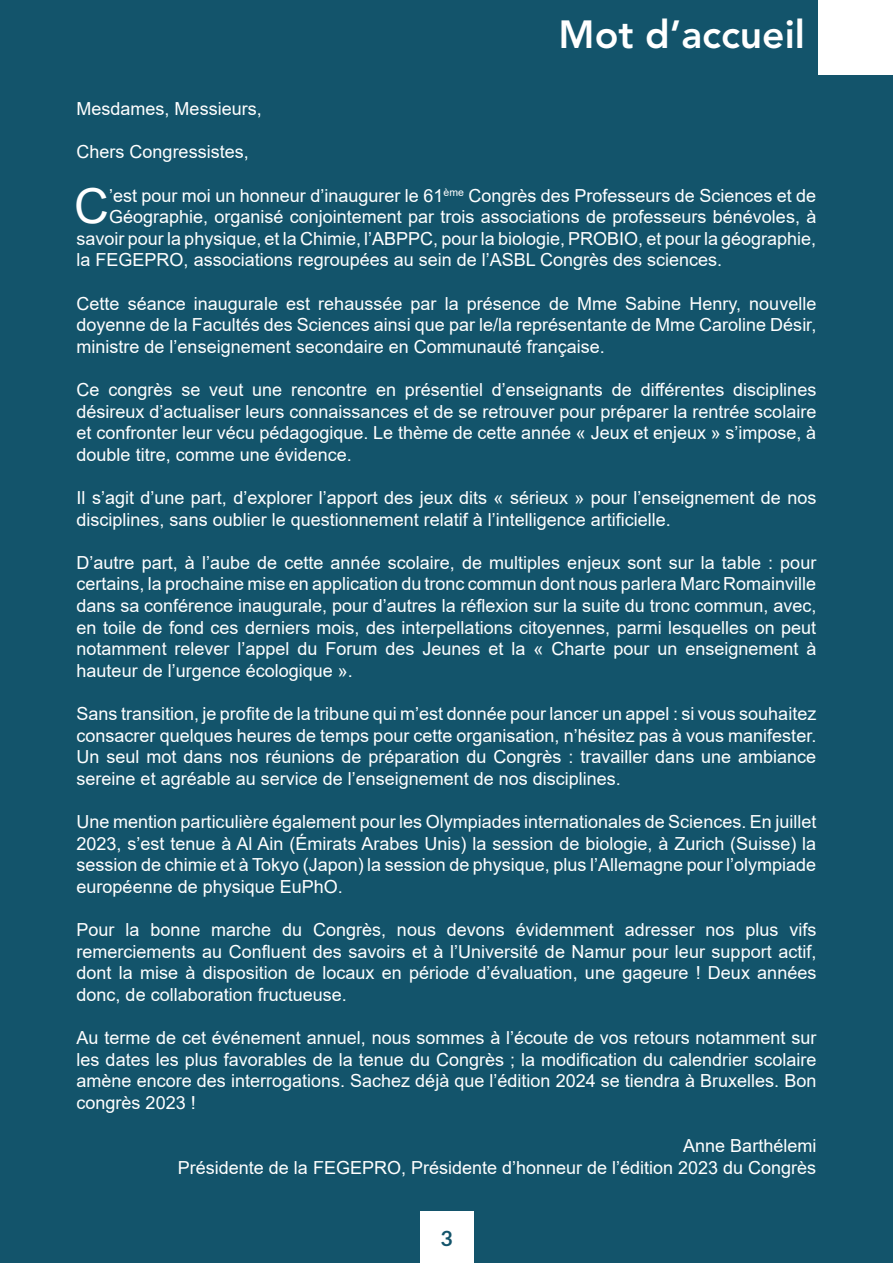
<style>
.page{position:relative;width:893px;height:1263px;background:#13546b}
.page>*{position:absolute;margin:0;border:0;box-sizing:border-box;transform-origin:0 0}
.t1{font:48.15px "Arial";color:#fff}
.t2{font:800 39px "Avenir LT Std";color:#fff}
.t3{font:700 21px "Lato";color:#13546b}
.t4{font:18px/21.6px "Arial";color:#fff;text-align:justify}
</style>
<div class="page">
<div style="left:420px;top:1211px;width:53px;height:52px;background:#fff"></div>
<div style="left:819px;top:0;width:74px;height:74px;background:#fff"></div>
<h2 class="t2" style="left:559px;top:11px;width:248px">Mot d’accueil</h2>
<p class="t4" style="left:77px;top:98px;width:187px">Mesdames, Messieurs,</p>
<p class="t4" style="left:77px;top:141px;width:174px">Chers Congressistes,</p>
<h1 class="t1" style="left:74px;top:173px;width:36px">C</h1>
<p class="t4" style="left:109px;top:184px;width:709px">’est pour moi un honneur d’inaugurer le 61<sup>ème</sup> Congrès des Professeurs de Sciences et de</p>
<p class="t4" style="left:109px;top:206px;width:709px">Géographie, organisé conjointement par trois associations de professeurs bénévoles, à</p>
<p class="t4" style="left:77px;top:227px;width:741px">savoir pour la physique, et la Chimie, l’ABPPC, pour la biologie, PROBIO, et pour la géographie,</p>
<p class="t4" style="left:77px;top:249px;width:647px">la FEGEPRO, associations regroupées au sein de l’ASBL Congrès des sciences.</p>
<p class="t4" style="left:77px;top:292px;width:741px">Cette séance inaugurale est rehaussée par la présence de Mme Sabine Henry, nouvelle doyenne de la Facultés des Sciences ainsi que par le/la représentante de Mme Caroline Désir, ministre de l’enseignement secondaire en Communauté française.</p>
<p class="t4" style="left:77px;top:379px;width:741px">Ce congrès se veut une rencontre en présentiel d’enseignants de différentes disciplines désireux d’actualiser leurs connaissances et de se retrouver pour préparer la rentrée scolaire et confronter leur vécu pédagogique. Le thème de cette année « Jeux et enjeux » s’impose, à double titre, comme une évidence.</p>
<p class="t4" style="left:77px;top:487px;width:741px">Il s’agit d’une part, d’explorer l’apport des jeux dits « sérieux » pour l’enseignement de nos disciplines, sans oublier le questionnement relatif à l’intelligence artificielle.</p>
<p class="t4" style="left:77px;top:551px;width:741px">D’autre part, à l’aube de cette année scolaire, de multiples enjeux sont sur la table : pour certains, la prochaine mise en application du tronc commun dont nous parlera Marc Romainville dans sa conférence inaugurale, pour d’autres la réflexion sur la suite du tronc commun, avec, en toile de fond ces derniers mois, des interpellations citoyennes, parmi lesquelles on peut notamment relever l’appel du Forum des Jeunes et la « Charte pour un enseignement à hauteur de l’urgence écologique ».</p>
<p class="t4" style="left:77px;top:703px;width:741px">Sans transition, je profite de la tribune qui m’est donnée pour lancer un appel : si vous souhaitez consacrer quelques heures de temps pour cette organisation, n’hésitez pas à vous manifester.<br>Un seul mot dans nos réunions de préparation du Congrès : travailler dans une ambiance sereine et agréable au service de l’enseignement de nos disciplines.</p>
<p class="t4" style="left:77px;top:811px;width:741px">Une mention particulière également pour les Olympiades internationales de Sciences. En juillet 2023, s’est tenue à Al Ain (Émirats Arabes Unis) la session de biologie, à Zurich (Suisse) la session de chimie et à Tokyo (Japon) la session de physique, plus l’Allemagne pour l’olympiade européenne de physique EuPhO.</p>
<p class="t4" style="left:77px;top:919px;width:741px">Pour la bonne marche du Congrès, nous devons évidemment adresser nos plus vifs remerciements au Confluent des savoirs et à l’Université de Namur pour leur support actif, dont la mise à disposition de locaux en période d’évaluation, une gageure ! Deux années donc, de collaboration fructueuse.</p>
<p class="t4" style="left:77px;top:1027px;width:741px">Au terme de cet événement annuel, nous sommes à l’écoute de vos retours notamment sur les dates les plus favorables de la tenue du Congrès ; la modification du calendrier scolaire amène encore des interrogations. Sachez déjà que l’édition 2024 se tiendra à Bruxelles. Bon congrès 2023 !</p>
<p class="t4" style="left:178px;top:1135px;width:640px;text-align:right">Anne Barthélemi<br>Présidente de la FEGEPRO, Présidente d’honneur de l’édition 2023 du Congrès</p>
<p class="t3" style="left:440px;top:1226px;width:14px">3</p>
</div>
